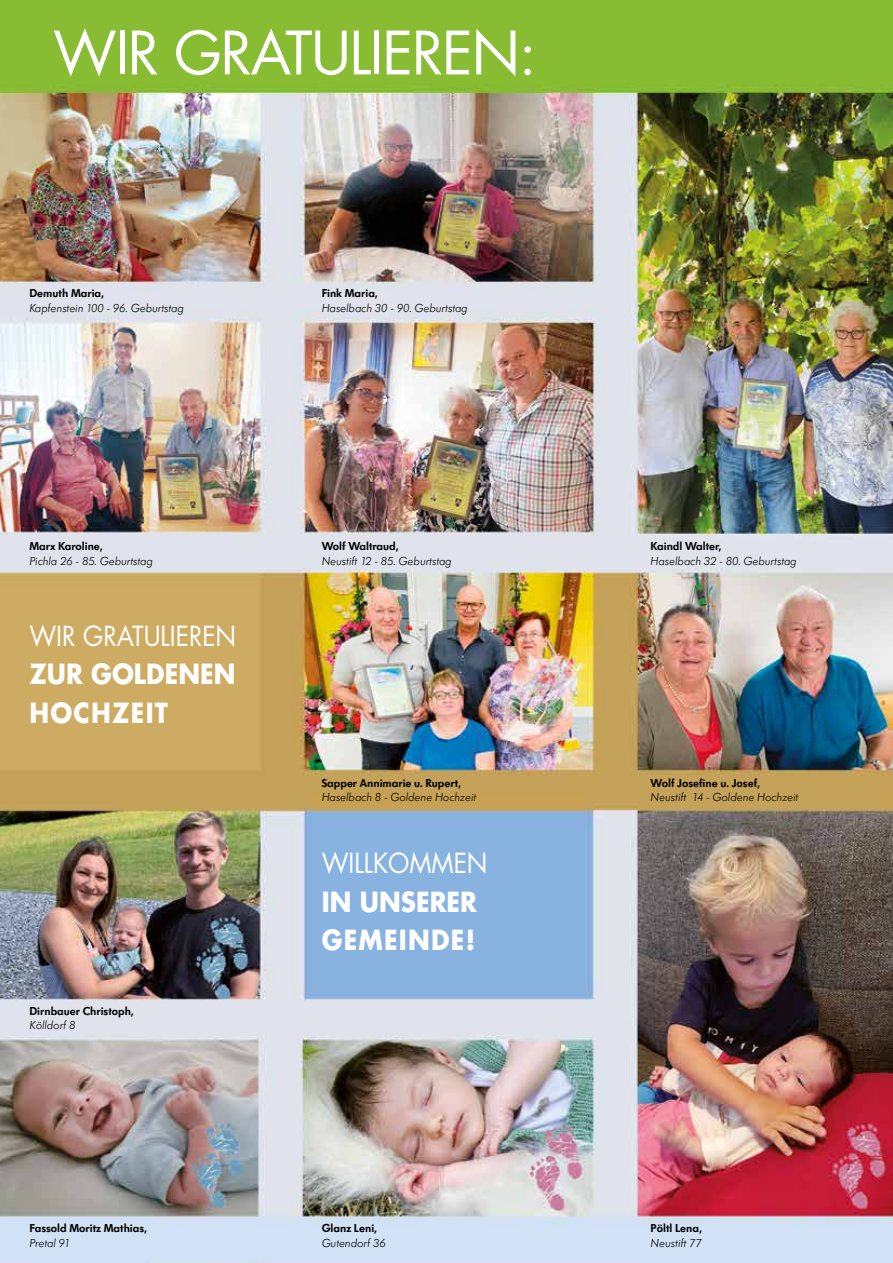
<style>
.page{position:relative;width:893px;height:1263px;background:#fff}
.page>*{position:absolute;margin:0;border:0;box-sizing:border-box;transform-origin:0 0}
.t1{font:58.2px "Futura";letter-spacing:-.025em;color:#fff}
.t2{font:27px "Futura";color:#fff;scale:.91 1}
.t3{font:700 27px/38.5px "Futura";color:#fff;scale:.91 1}
.t4{font:700 27px/38.5px "Futura";letter-spacing:.025em;color:#fff;scale:.91 1}
.t5{font:italic 300 12px "Futura SB";color:#000}
.t6{font:12px "Futura SB Dem Bol";color:#000}
</style>
<div class="page">
<img style="left:0;top:0;width:893px;height:1263px">
<h1 class="t1" style="left:53px;top:16px;width:485px">WIR GRATULIEREN:</h1>
<p class="t6" style="left:29px;top:287px;width:76px">Demuth Maria,</p>
<p class="t5" style="left:29px;top:302px;width:156px">Kapfenstein 100 - 96. Geburtstag</p>
<p class="t6" style="left:322px;top:287px;width:58px">Fink Maria,</p>
<p class="t5" style="left:322px;top:302px;width:147px">Haselbach 30 - 90. Geburtstag</p>
<p class="t6" style="left:29px;top:540px;width:75px">Marx Karoline,</p>
<p class="t5" style="left:29px;top:555px;width:125px">Pichla 26 - 85. Geburtstag</p>
<h2 class="t2" style="left:29px;top:618px;width:229px">WIR GRATULIEREN</h2>
<h2 class="t3" style="left:29px;top:654px;width:228px">ZUR GOLDENEN<br>HOCHZEIT</h2>
<p class="t6" style="left:29px;top:1004px;width:106px">Dirnbauer Christoph,</p>
<p class="t5" style="left:29px;top:1019px;width:48px">Kölldorf 8</p>
<p class="t6" style="left:29px;top:1222px;width:119px">Fassold Moritz Mathias,</p>
<p class="t5" style="left:29px;top:1236px;width:42px">Pretal 91</p>
<p class="t6" style="left:322px;top:540px;width:79px">Wolf Waltraud,</p>
<p class="t5" style="left:322px;top:555px;width:132px">Neustift 12 - 85. Geburtstag</p>
<p class="t6" style="left:322px;top:776px;width:141px">Sapper Annimarie u. Rupert,</p>
<p class="t5" style="left:322px;top:791px;width:156px">Haselbach 8 - Goldene Hochzeit</p>
<h2 class="t2" style="left:322px;top:846px;width:184px">WILLKOMMEN</h2>
<h2 class="t4" style="left:322px;top:882px;width:172px">IN UNSERER<br>GEMEINDE!</h2>
<p class="t6" style="left:322px;top:1222px;width:57px">Glanz Leni,</p>
<p class="t5" style="left:322px;top:1236px;width:65px">Gutendorf 36</p>
<p class="t6" style="left:651px;top:540px;width:72px">Kaindl Walter,</p>
<p class="t5" style="left:651px;top:555px;width:147px">Haselbach 32 - 80. Geburtstag</p>
<p class="t6" style="left:651px;top:776px;width:111px">Wolf Josefine u. Josef,</p>
<p class="t5" style="left:651px;top:791px;width:149px">Neustift 14 - Goldene Hochzeit</p>
<p class="t6" style="left:651px;top:1222px;width:53px">Pöltl Lena,</p>
<p class="t5" style="left:651px;top:1236px;width:53px">Neustift 77</p>
</div>
